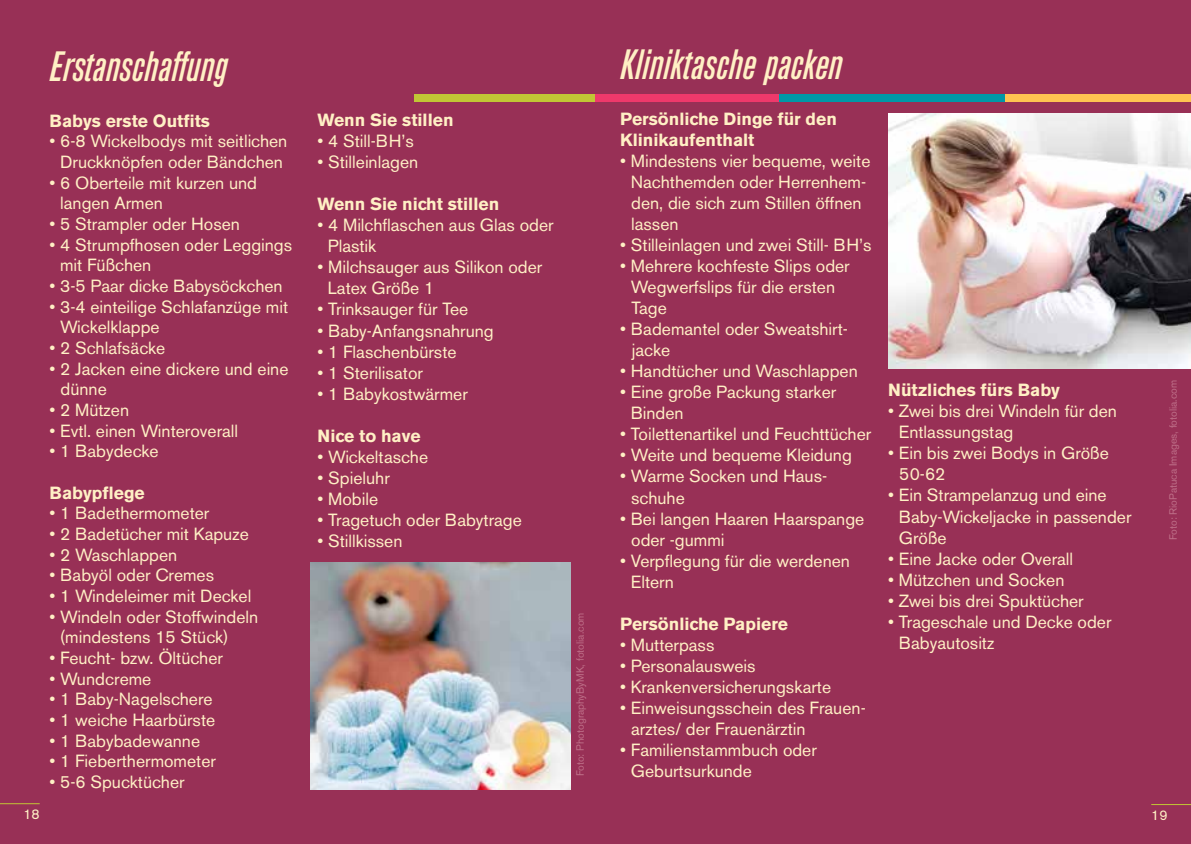
<style>
.page{position:relative;width:1191px;height:844px;background:#fff}
.page>*{position:absolute;margin:0;border:0;box-sizing:border-box;transform-origin:0 0}
.t1{font:italic 500 42px "Akzidenz Grotesk Condensed BQ";color:#fff0c5}
.t2{font:17.5px/21px "Akzidenz Grotesk BE";color:#fff0c5}
.t3{font:700 17.5px/21px "Akzidenz Grotesk BE";color:#fff0c5}
.t4{font:14px "Akzidenz Grotesk BE";color:#fff0c5}
.t5{font:10.5px "Akzidenz Grotesk BE";color:#be6f88}
</style>
<div class="page">
<div style="left:0;top:0;width:1191px;height:843px;background:#983056"></div>
<hr style="left:0;top:803px;width:40px;height:1px;background:#c1c635">
<hr style="left:1151px;top:803px;width:40px;height:1px;background:#c1c635">
<div style="left:414px;top:94px;width:230px;height:8px;background:#c1c635"></div>
<div style="left:595px;top:94px;width:231px;height:8px;background:#ee396b"></div>
<div style="left:779px;top:94px;width:231px;height:8px;background:#0098a7"></div>
<div style="left:1006px;top:94px;width:185px;height:8px;background:#ffc351"></div>
<img style="left:310px;top:562px;width:260px;height:227px">
<img style="left:888px;top:113px;width:303px;height:256px">
<h1 class="t1" style="left:50px;top:42px;width:179px">Erstanschaffung</h1>
<p class="t3" style="left:50px;top:110px;width:162px">Babys erste Outfits</p>
<p class="t2" style="left:50px;top:131px;width:239px;text-align:center">• 6-8 Wickelbodys mit seitlichen<br>Druckknöpfen oder Bändchen</p>
<p class="t2" style="left:60px;top:172px;width:198px;text-indent:-11px">• 6 Oberteile mit kurzen und langen Armen</p>
<p class="t2" style="left:50px;top:213px;width:192px">• 5 Strampler oder Hosen</p>
<p class="t2" style="left:60px;top:234px;width:233px;text-indent:-11px">• 4 Strumpfhosen oder Leggings mit Füßchen</p>
<p class="t2" style="left:50px;top:275px;width:235px">• 3-5 Paar dicke Babysöckchen</p>
<p class="t2" style="left:60px;top:296px;width:229px;text-indent:-11px">• 3-4 einteilige Schlafanzüge mit<br>Wickelklappe</p>
<p class="t2" style="left:50px;top:337px;width:117px">• 2 Schlafsäcke</p>
<p class="t2" style="left:60px;top:358px;width:229px;text-indent:-11px">• 2 Jacken eine dickere und eine dünne</p>
<p class="t2" style="left:50px;top:399px;width:81px">• 2 Mützen</p>
<p class="t2" style="left:50px;top:420px;width:190px">• Evtl. einen Winteroverall</p>
<p class="t2" style="left:50px;top:440px;width:111px">• 1 Babydecke</p>
<p class="t3" style="left:50px;top:482px;width:97px">Babypflege</p>
<p class="t2" style="left:50px;top:502px;width:161px">• 1 Badethermometer</p>
<p class="t2" style="left:50px;top:523px;width:201px">• 2 Badetücher mit Kapuze</p>
<p class="t2" style="left:50px;top:544px;width:129px">• 2 Waschlappen</p>
<p class="t2" style="left:50px;top:564px;width:166px">• Babyöl oder Cremes</p>
<p class="t2" style="left:50px;top:585px;width:203px">• 1 Windeleimer mit Deckel</p>
<p class="t2" style="left:60px;top:606px;width:200px;text-indent:-10px">• Windeln oder Stoffwindeln (mindestens 15 Stück)</p>
<p class="t2" style="left:50px;top:647px;width:175px">• Feucht- bzw. Öltücher</p>
<p class="t2" style="left:50px;top:667px;width:103px">• Wundcreme</p>
<p class="t2" style="left:50px;top:688px;width:164px">• 1 Baby-Nagelschere</p>
<p class="t2" style="left:50px;top:709px;width:167px">• 1 weiche Haarbürste</p>
<p class="t2" style="left:50px;top:729px;width:152px">• 1 Babybadewanne</p>
<p class="t2" style="left:50px;top:750px;width:168px">• 1 Fieberthermometer</p>
<p class="t2" style="left:50px;top:771px;width:136px">• 5-6 Spucktücher</p>
<p class="t3" style="left:317px;top:110px;width:138px">Wenn Sie stillen</p>
<p class="t2" style="left:317px;top:131px;width:98px">• 4 Still-BH’s</p>
<p class="t2" style="left:317px;top:152px;width:102px">• Stilleinlagen</p>
<p class="t3" style="left:317px;top:194px;width:183px">Wenn Sie nicht stillen</p>
<p class="t2" style="left:328px;top:215px;width:227px;text-indent:-10px">• 4 Milchflaschen aus Glas oder<br>Plastik</p>
<p class="t2" style="left:328px;top:257px;width:216px;text-indent:-10px">• Milchsauger aus Silikon oder<br>Latex Größe 1</p>
<p class="t2" style="left:317px;top:299px;width:152px">• Trinksauger für Tee</p>
<p class="t2" style="left:317px;top:320px;width:178px">• Baby-Anfangsnahrung</p>
<p class="t2" style="left:317px;top:341px;width:140px">• 1 Flaschenbürste</p>
<p class="t2" style="left:317px;top:362px;width:107px">• 1 Sterilisator</p>
<p class="t2" style="left:317px;top:383px;width:152px">• 1 Babykostwärmer</p>
<p class="t3" style="left:317px;top:425px;width:105px">Nice to have</p>
<p class="t2" style="left:317px;top:446px;width:112px">• Wickeltasche</p>
<p class="t2" style="left:317px;top:467px;width:74px">• Spieluhr</p>
<p class="t2" style="left:317px;top:488px;width:62px">• Mobile</p>
<p class="t2" style="left:317px;top:509px;width:206px">• Tragetuch oder Babytrage</p>
<p class="t2" style="left:317px;top:530px;width:86px">• Stillkissen</p>
<p class="t5" style="left:574px;top:776px;width:165px;rotate:-90deg">Foto: PhotographyByMK, fotolia.com</p>
<h1 class="t1" style="left:620px;top:40px;width:223px">Kliniktasche packen</h1>
<p class="t3" style="left:620px;top:109px;width:218px">Persönliche Dinge für den<br>Klinikaufenthalt</p>
<p class="t2" style="left:631px;top:151px;width:241px;text-indent:-11px">• Mindestens vier bequeme, weite<br>Nachthemden oder Herrenhem&shy;den, die sich zum Stillen öffnen lassen</p>
<p class="t2" style="left:620px;top:235px;width:253px">• Stilleinlagen und zwei Still- BH’s</p>
<p class="t2" style="left:631px;top:256px;width:220px;text-indent:-11px">• Mehrere kochfeste Slips oder<br>Wegwerfslips für die ersten<br>Tage</p>
<p class="t2" style="left:632px;top:319px;width:217px;text-indent:-12px">• Bademantel oder Sweatshirt&shy;jacke</p>
<p class="t2" style="left:620px;top:361px;width:239px">• Handtücher und Waschlappen</p>
<p class="t2" style="left:631px;top:382px;width:207px;text-indent:-11px">• Eine große Packung starker<br>Binden</p>
<p class="t2" style="left:620px;top:424px;width:252px">• Toilettenartikel und Feuchttücher</p>
<p class="t2" style="left:620px;top:445px;width:233px">• Weite und bequeme Kleidung</p>
<p class="t2" style="left:631px;top:466px;width:197px;text-indent:-11px">• Warme Socken und Haus&shy;schuhe</p>
<p class="t2" style="left:631px;top:508px;width:235px;text-indent:-11px">• Bei langen Haaren Haarspange oder -gummi</p>
<p class="t2" style="left:631px;top:550px;width:221px;text-indent:-11px">• Verpflegung für die werdenen<br>Eltern</p>
<p class="t3" style="left:620px;top:613px;width:169px">Persönliche Papiere</p>
<p class="t2" style="left:620px;top:634px;width:96px">• Mutterpass</p>
<p class="t2" style="left:620px;top:655px;width:137px">• Personalausweis</p>
<p class="t2" style="left:620px;top:676px;width:212px">• Krankenversicherungskarte</p>
<p class="t2" style="left:631px;top:697px;width:236px;text-indent:-11px">• Einweisungsschein des Frauen&shy;arztes/ der Frauenärztin</p>
<p class="t2" style="left:631px;top:739px;width:188px;text-indent:-11px">• Familienstammbuch oder<br>Geburtsurkunde</p>
<p class="t3" style="left:888px;top:380px;width:173px">Nützliches fürs Baby</p>
<p class="t2" style="left:898px;top:401px;width:220px;text-indent:-11px">• Zwei bis drei Windeln für den<br>Entlassungstag</p>
<p class="t2" style="left:899px;top:443px;width:211px;text-indent:-11px">• Ein bis zwei Bodys in Größe<br>50-62</p>
<p class="t2" style="left:898px;top:485px;width:234px;text-indent:-11px">• Ein Strampelanzug und eine<br>Baby-Wickeljacke in passender<br>Größe</p>
<p class="t2" style="left:888px;top:548px;width:186px">• Eine Jacke oder Overall</p>
<p class="t2" style="left:888px;top:569px;width:178px">• Mützchen und Socken</p>
<p class="t2" style="left:888px;top:590px;width:197px">• Zwei bis drei Spuktücher</p>
<p class="t2" style="left:898px;top:611px;width:214px;text-indent:-11px">• Trageschale und Decke oder<br>Babyautositz</p>
<p class="t5" style="left:1167px;top:540px;width:162px;rotate:-90deg">Foto: RioPatuca Images, fotolia.com</p>
<p class="t4" style="left:23px;top:805px;width:18px">18</p>
<p class="t4" style="left:1151px;top:806px;width:18px">19</p>
</div>
